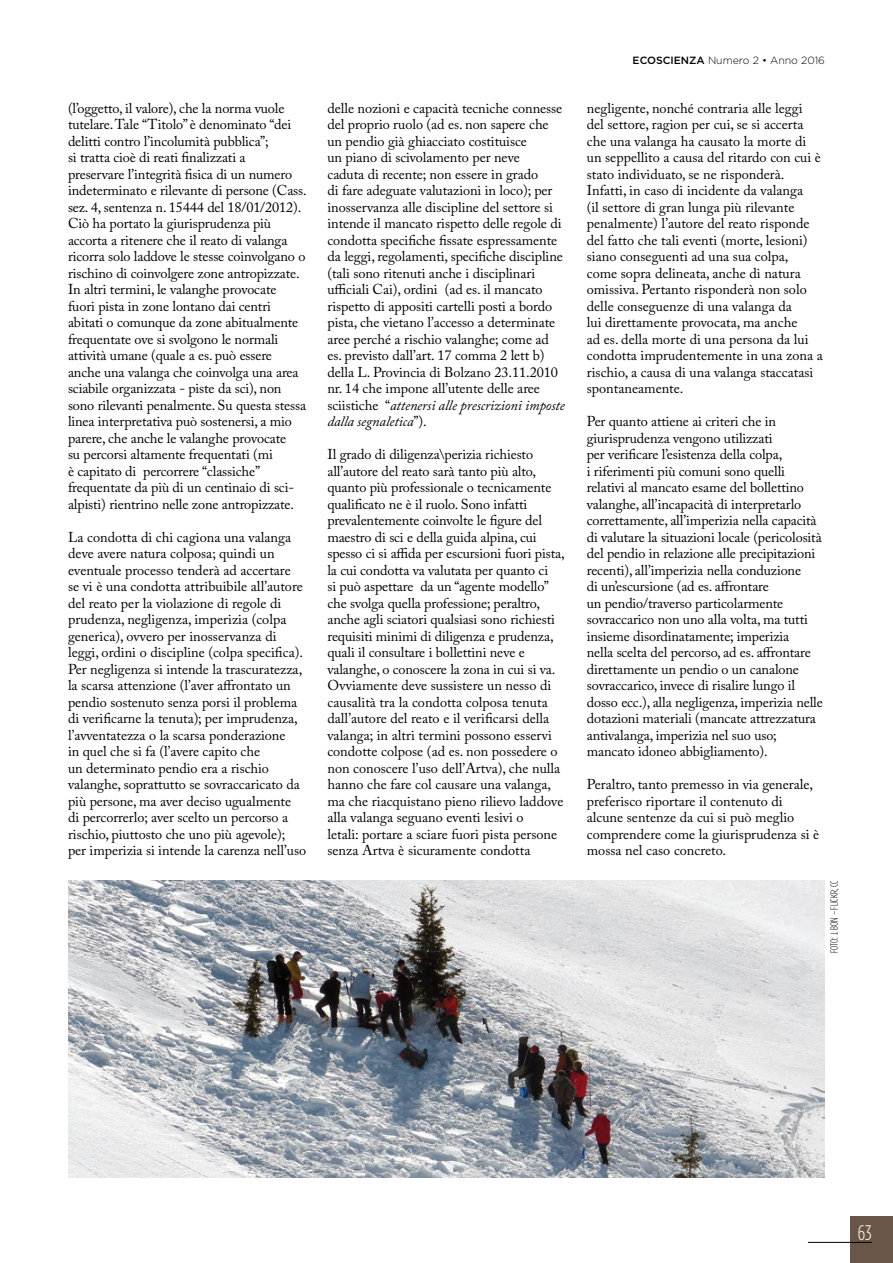
<style>
.page{position:relative;width:893px;height:1263px;background:#fff}
.page>*{position:absolute;margin:0;border:0;box-sizing:border-box;transform-origin:0 0}
.t1{font:300 condensed 21px "Gotham HTF";color:#fff}
.t2{font:14.25px/16.5px "Adobe Caslon Pro";letter-spacing:-.005em;color:#000}
.t3{font:300 10.5px "Gotham HTF";color:#000}
.t4{font:300 condensed 10.5px "Gotham HTF";color:#000}
.s1{font-style:italic}
.s2{font-weight:500}
</style>
<div class="page">
<div style="left:850px;top:1216px;width:43px;height:47px;background:#6a5648"></div>
<hr style="left:808px;top:1242px;width:64px;height:1px;background:#000">
<img style="left:68px;top:880px;width:757px;height:298px">
<p class="t2" style="left:68px;top:99px;width:240px">(l’oggetto, il valore), che la norma vuole tutelare. Tale “Titolo” è denominato “dei delitti contro l’incolumità pubblica”;<br>si tratta cioè di reati finalizzati a<br>preservare l’integrità fisica di un numero indeterminato e rilevante di persone (Cass. sez. 4, sentenza n. 15444 del 18/01/2012).<br>Ciò ha portato la giurisprudenza più accorta a ritenere che il reato di valanga ricorra solo laddove le stesse coinvolgano o rischino di coinvolgere zone antropizzate.<br>In altri termini, le valanghe provocate fuori pista in zone lontano dai centri abitati o comunque da zone abitualmente frequentate ove si svolgono le normali attività umane (quale a es. può essere anche una valanga che coinvolga una area sciabile organizzata - piste da sci), non sono rilevanti penalmente. Su questa stessa linea interpretativa può sostenersi, a mio parere, che anche le valanghe provocate<br>su percorsi altamente frequentati (mi<br>è capitato di percorrere “classiche” frequentate da più di un centinaio di sci&shy;alpisti) rientrino nelle zone antropizzate.</p>
<p class="t2" style="left:68px;top:528px;width:240px">La condotta di chi cagiona una valanga deve avere natura colposa; quindi un eventuale processo tenderà ad accertare<br>se vi è una condotta attribuibile all’autore del reato per la violazione di regole di prudenza, negligenza, imperizia (colpa generica), ovvero per inosservanza di leggi, ordini o discipline (colpa specifica).<br>Per negligenza si intende la trascuratezza, la scarsa attenzione (l’aver affrontato un pendio sostenuto senza porsi il problema di verificarne la tenuta); per imprudenza, l’avventatezza o la scarsa ponderazione<br>in quel che si fa (l’avere capito che<br>un determinato pendio era a rischio valanghe, soprattutto se sovraccaricato da più persone, ma aver deciso ugualmente<br>di percorrerlo; aver scelto un percorso a rischio, piuttosto che uno più agevole); per imperizia si intende la carenza nell’uso</p>
<p class="t2" style="left:327px;top:99px;width:239px">delle nozioni e capacità tecniche connesse del proprio ruolo (ad es. non sapere che un pendio già ghiacciato costituisce<br>un piano di scivolamento per neve<br>caduta di recente; non essere in grado<br>di fare adeguate valutazioni in loco); per inosservanza alle discipline del settore si intende il mancato rispetto delle regole di condotta specifiche fissate espressamente da leggi, regolamenti, specifiche discipline (tali sono ritenuti anche i disciplinari ufficiali Cai), ordini (ad es. il mancato rispetto di appositi cartelli posti a bordo pista, che vietano l’accesso a determinate aree perché a rischio valanghe; come ad es. previsto dall’art. 17 comma 2 lett b) della L. Provincia di Bolzano 23.11.2010 nr. 14 che impone all’utente delle aree sciistiche “<span class="s1">attenersi alle prescrizioni imposte dalla segnaletica</span>”).</p>
<p class="t2" style="left:327px;top:446px;width:239px">Il grado di diligenza\perizia richiesto all’autore del reato sarà tanto più alto, quanto più professionale o tecnicamente qualificato ne è il ruolo. Sono infatti prevalentemente coinvolte le figure del maestro di sci e della guida alpina, cui spesso ci si affida per escursioni fuori pista, la cui condotta va valutata per quanto ci<br>si può aspettare da un “agente modello” che svolga quella professione; peraltro, anche agli sciatori qualsiasi sono richiesti requisiti minimi di diligenza e prudenza, quali il consultare i bollettini neve e valanghe, o conoscere la zona in cui si va.<br>Ovviamente deve sussistere un nesso di causalità tra la condotta colposa tenuta dall’autore del reato e il verificarsi della valanga; in altri termini possono esservi condotte colpose (ad es. non possedere o non conoscere l’uso dell’Artva), che nulla hanno che fare col causare una valanga, ma che riacquistano pieno rilievo laddove alla valanga seguano eventi lesivi o<br>letali: portare a sciare fuori pista persone senza Artva è sicuramente condotta</p>
<p class="t3" style="left:633px;top:55px;width:194px"><span class="s2">ECOSCIENZA</span> Numero 2 • Anno 2016</p>
<p class="t2" style="left:587px;top:99px;width:238px">negligente, nonché contraria alle leggi del settore, ragion per cui, se si accerta che una valanga ha causato la morte di un seppellito a causa del ritardo con cui è stato individuato, se ne risponderà.<br>Infatti, in caso di incidente da valanga<br>(il settore di gran lunga più rilevante penalmente) l’autore del reato risponde del fatto che tali eventi (morte, lesioni) siano conseguenti ad una sua colpa,<br>come sopra delineata, anche di natura omissiva. Pertanto risponderà non solo delle conseguenze di una valanga da<br>lui direttamente provocata, ma anche<br>ad es. della morte di una persona da lui condotta imprudentemente in una zona a rischio, a causa di una valanga staccatasi spontaneamente.</p>
<p class="t2" style="left:587px;top:413px;width:238px">Per quanto attiene ai criteri che in giurisprudenza vengono utilizzati<br>per verificare l’esistenza della colpa,<br>i riferimenti più comuni sono quelli relativi al mancato esame del bollettino valanghe, all’incapacità di interpretarlo correttamente, all’imperizia nella capacità di valutare la situazioni locale (pericolosità del pendio in relazione alle precipitazioni recenti), all’imperizia nella conduzione<br>di un’escursione (ad es. affrontare<br>un pendio/traverso particolarmente sovraccarico non uno alla volta, ma tutti insieme disordinatamente; imperizia<br>nella scelta del percorso, ad es. affrontare direttamente un pendio o un canalone sovraccarico, invece di risalire lungo il dosso ecc.), alla negligenza, imperizia nelle dotazioni materiali (mancate attrezzatura antivalanga, imperizia nel suo uso; mancato idoneo abbigliamento).</p>
<p class="t2" style="left:587px;top:776px;width:234px">Peraltro, tanto premesso in via generale, preferisco riportare il contenuto di alcune sentenze da cui si può meglio comprendere come la giurisprudenza si è mossa nel caso concreto.</p>
<p class="t4" style="left:829px;top:953px;width:74px;rotate:-90deg">FOTO: J. BON – FLICKR, CC</p>
<h1 class="t1" style="left:858px;top:1221px;width:15px">63</h1>
</div>
